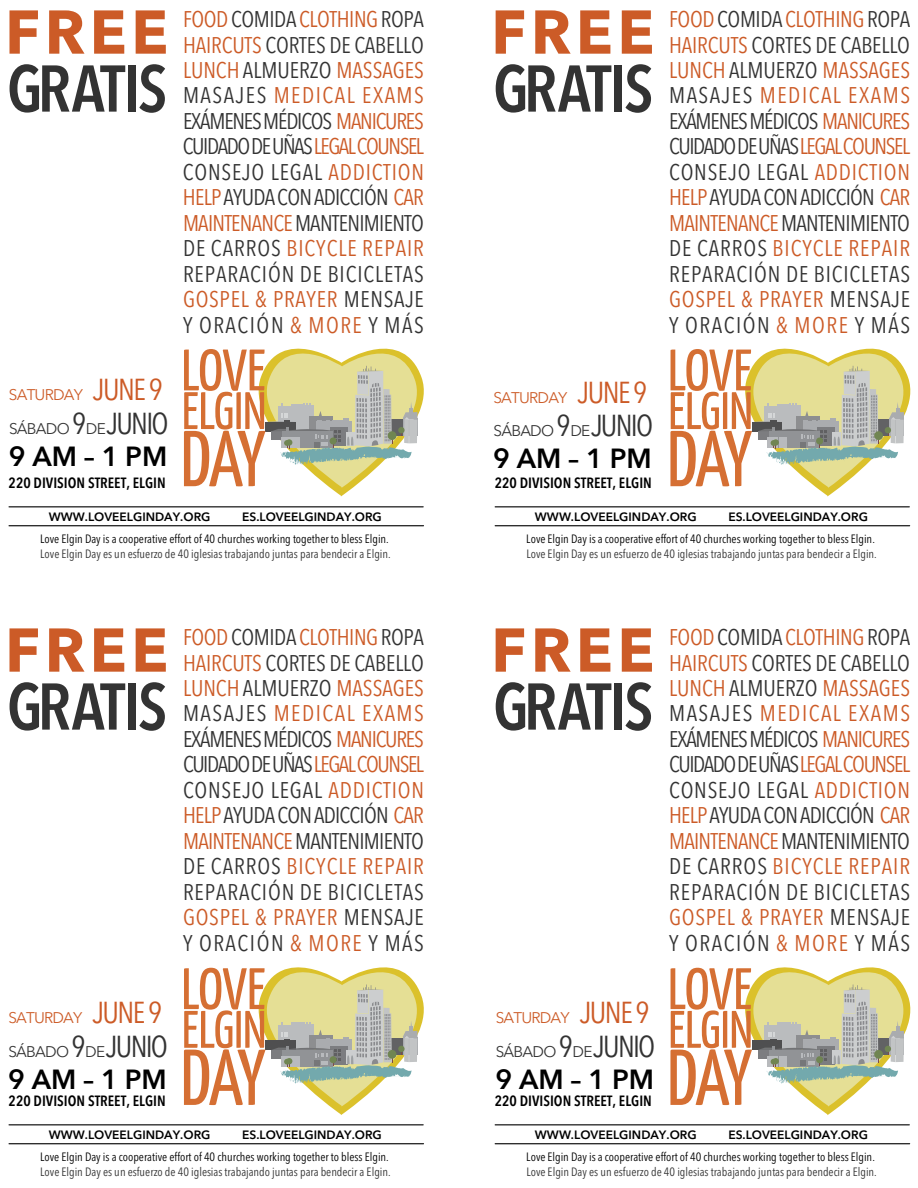
<style>
.page{position:relative;width:918px;height:1188px;background:#fff}
.page>*{position:absolute;margin:0;border:0;box-sizing:border-box;transform-origin:0 0}
.t1{font:600 condensed 65.25px "Avenir Next LT Pro";letter-spacing:-.035em;color:#333}
.t2{font:700 61.05px "Avenir Next LT Pro";letter-spacing:.075em;color:#cc5b27}
.t3{font:600 27.45px "Avenir Next LT Pro";color:#000}
.t4{font:condensed 22.5px/25.5px "Avenir Next LT Pro";letter-spacing:.04em;color:#333;text-align:justify}
.t5{font:15.3px/33.6px "Avenir Next LT Pro";letter-spacing:-.055em;color:#cc5b27}
.t6{font:600 condensed 14.7px "Avenir Next LT Pro";color:#000}
.t7{font:condensed 12px "Avenir Next LT Pro";color:#000}
.t8{font:condensed 12px "Avenir Next LT Pro";color:#333}
.t9{font:600 12px "Avenir Next LT Pro";color:#000}
.s1{color:#cc5b27}
.s2{font-stretch:condensed;font-size:30px}
.s3{color:#333}
.s4{font-stretch:condensed;font-size:30px;color:#333}
</style>
<div class="page">
<hr style="left:9px;top:506px;width:414px;height:1px;background:#000">
<hr style="left:9px;top:525px;width:415px;height:1px;background:#000">
<hr style="left:495px;top:506px;width:414px;height:1px;background:#000">
<hr style="left:495px;top:525px;width:415px;height:1px;background:#000">
<hr style="left:9px;top:1124px;width:414px;height:1px;background:#000">
<hr style="left:9px;top:1143px;width:415px;height:1px;background:#000">
<hr style="left:495px;top:1124px;width:414px;height:1px;background:#000">
<hr style="left:495px;top:1143px;width:415px;height:1px;background:#000">
<svg style="left:670px;top:348px;width:241px;height:148px"></svg>
<svg style="left:670px;top:967px;width:241px;height:148px"></svg>
<svg style="left:184px;top:348px;width:240px;height:148px"></svg>
<svg style="left:184px;top:967px;width:240px;height:148px"></svg>
<h2 class="t2" style="left:5px;top:-5px;width:165px">FREE</h2>
<h1 class="t1" style="left:7px;top:49px;width:162px">GRATIS</h1>
<p class="t4" style="left:183px;top:6px;width:243px"><span class="s1">FOOD</span>COMIDA <span class="s1">CLOTHING</span>ROPA <span class="s1">HAIRCUTS</span> CORTES DE CABELLO <span class="s1">LUNCH</span> ALMUERZO <span class="s1">MASSAGES </span>MASAJES <span class="s1">MEDICAL EXAMS </span>EXÁMENES MÉDICOS <span class="s1">MANICURES </span>CUIDADO DE UÑAS<span class="s1">LEGAL COUNSEL </span>CONSEJO LEGAL <span class="s1">ADDICTION HELP</span>AYUDA CON ADICCIÓN <span class="s1">CAR MAINTENANCE</span>MANTENIMIENTO DE CARROS <span class="s1">BICYCLE REPAIR </span>REPARACIÓN DE BICICLETAS <span class="s1">GOSPEL &amp; PRAYER</span> MENSAJE Y ORACIÓN <span class="s1">&amp; MORE</span> Y MÁS</p>
<p class="t5" style="left:9px;top:378px;width:161px">SATURDAY <span class="s2">JUNE 9<br></span><span class="s3">SÁBADO</span> <span class="s4">9</span><span class="s3">DE</span><span class="s4">JUNIO</span></p>
<p class="t3" style="left:9px;top:439px;width:160px">9 AM – 1 PM</p>
<p class="t6" style="left:9px;top:474px;width:159px">220 DIVISION STREET, ELGIN</p>
<p class="t9" style="left:49px;top:509px;width:163px">WWW.LOVEELGINDAY.ORG</p>
<p class="t9" style="left:242px;top:509px;width:141px">ES.LOVEELGINDAY.ORG</p>
<p class="t7" style="left:40px;top:531px;width:350px">Love Elgin Day is a cooperative effort of 40 churches working together to bless Elgin.</p>
<p class="t8" style="left:40px;top:547px;width:352px">Love Elgin Day es un esfuerzo de 40 iglesias trabajando juntas para bendecir a Elgin.</p>
<h2 class="t2" style="left:5px;top:613px;width:165px">FREE</h2>
<h1 class="t1" style="left:7px;top:667px;width:162px">GRATIS</h1>
<p class="t4" style="left:183px;top:624px;width:243px"><span class="s1">FOOD</span>COMIDA <span class="s1">CLOTHING</span>ROPA <span class="s1">HAIRCUTS</span> CORTES DE CABELLO <span class="s1">LUNCH</span> ALMUERZO <span class="s1">MASSAGES </span>MASAJES <span class="s1">MEDICAL EXAMS </span>EXÁMENES MÉDICOS <span class="s1">MANICURES </span>CUIDADO DE UÑAS<span class="s1">LEGAL COUNSEL </span>CONSEJO LEGAL <span class="s1">ADDICTION HELP</span>AYUDA CON ADICCIÓN <span class="s1">CAR MAINTENANCE</span>MANTENIMIENTO DE CARROS <span class="s1">BICYCLE REPAIR </span>REPARACIÓN DE BICICLETAS <span class="s1">GOSPEL &amp; PRAYER</span> MENSAJE Y ORACIÓN <span class="s1">&amp; MORE</span> Y MÁS</p>
<p class="t5" style="left:8px;top:1001px;width:161px">SATURDAY <span class="s2">JUNE 9<br></span><span class="s3">SÁBADO</span> <span class="s4">9</span><span class="s3">DE</span><span class="s4">JUNIO</span></p>
<p class="t3" style="left:8px;top:1063px;width:160px">9 AM – 1 PM</p>
<p class="t6" style="left:9px;top:1092px;width:159px">220 DIVISION STREET, ELGIN</p>
<p class="t9" style="left:49px;top:1127px;width:163px">WWW.LOVEELGINDAY.ORG</p>
<p class="t9" style="left:242px;top:1127px;width:141px">ES.LOVEELGINDAY.ORG</p>
<p class="t7" style="left:40px;top:1149px;width:350px">Love Elgin Day is a cooperative effort of 40 churches working together to bless Elgin.</p>
<p class="t8" style="left:40px;top:1165px;width:352px">Love Elgin Day es un esfuerzo de 40 iglesias trabajando juntas para bendecir a Elgin.</p>
<h2 class="t2" style="left:491px;top:-5px;width:165px">FREE</h2>
<h1 class="t1" style="left:493px;top:49px;width:162px">GRATIS</h1>
<p class="t4" style="left:669px;top:6px;width:243px"><span class="s1">FOOD</span>COMIDA <span class="s1">CLOTHING</span>ROPA <span class="s1">HAIRCUTS</span> CORTES DE CABELLO <span class="s1">LUNCH</span> ALMUERZO <span class="s1">MASSAGES </span>MASAJES <span class="s1">MEDICAL EXAMS </span>EXÁMENES MÉDICOS <span class="s1">MANICURES </span>CUIDADO DE UÑAS<span class="s1">LEGAL COUNSEL </span>CONSEJO LEGAL <span class="s1">ADDICTION HELP</span> AYUDA CON ADICCIÓN <span class="s1">CAR MAINTENANCE</span>MANTENIMIENTO DE CARROS <span class="s1">BICYCLE REPAIR </span>REPARACIÓN DE BICICLETAS <span class="s1">GOSPEL &amp; PRAYER</span> MENSAJE Y ORACIÓN <span class="s1">&amp; MORE</span> Y MÁS</p>
<p class="t5" style="left:493px;top:380px;width:161px">SATURDAY <span class="s2">JUNE 9<br></span><span class="s3">SÁBADO</span> <span class="s4">9</span><span class="s3">DE</span><span class="s4">JUNIO</span></p>
<p class="t3" style="left:493px;top:442px;width:160px">9 AM – 1 PM</p>
<p class="t6" style="left:495px;top:474px;width:159px">220 DIVISION STREET, ELGIN</p>
<p class="t9" style="left:535px;top:509px;width:163px">WWW.LOVEELGINDAY.ORG</p>
<p class="t9" style="left:728px;top:509px;width:141px">ES.LOVEELGINDAY.ORG</p>
<p class="t7" style="left:526px;top:531px;width:350px">Love Elgin Day is a cooperative effort of 40 churches working together to bless Elgin.</p>
<p class="t8" style="left:526px;top:547px;width:352px">Love Elgin Day es un esfuerzo de 40 iglesias trabajando juntas para bendecir a Elgin.</p>
<h2 class="t2" style="left:491px;top:613px;width:165px">FREE</h2>
<h1 class="t1" style="left:493px;top:667px;width:162px">GRATIS</h1>
<p class="t4" style="left:669px;top:624px;width:243px"><span class="s1">FOOD</span>COMIDA <span class="s1">CLOTHING</span>ROPA <span class="s1">HAIRCUTS</span> CORTES DE CABELLO <span class="s1">LUNCH</span> ALMUERZO <span class="s1">MASSAGES </span>MASAJES <span class="s1">MEDICAL EXAMS </span>EXÁMENES MÉDICOS <span class="s1">MANICURES </span>CUIDADO DE UÑAS <span class="s1">LEGAL COUNSEL </span>CONSEJO LEGAL <span class="s1">ADDICTION HELP</span>AYUDA CON ADICCIÓN <span class="s1">CAR MAINTENANCE</span>MANTENIMIENTO DE CARROS <span class="s1">BICYCLE REPAIR </span>REPARACIÓN DE BICICLETAS <span class="s1">GOSPEL &amp; PRAYER</span> MENSAJE Y ORACIÓN <span class="s1">&amp; MORE</span> Y MÁS</p>
<p class="t5" style="left:496px;top:1001px;width:161px">SATURDAY <span class="s2">JUNE 9<br></span><span class="s3">SÁBADO</span> <span class="s4">9</span><span class="s3">DE</span><span class="s4">JUNIO</span></p>
<p class="t3" style="left:495px;top:1062px;width:160px">9 AM – 1 PM</p>
<p class="t6" style="left:495px;top:1092px;width:159px">220 DIVISION STREET, ELGIN</p>
<p class="t9" style="left:535px;top:1127px;width:163px">WWW.LOVEELGINDAY.ORG</p>
<p class="t9" style="left:728px;top:1127px;width:141px">ES.LOVEELGINDAY.ORG</p>
<p class="t7" style="left:526px;top:1149px;width:350px">Love Elgin Day is a cooperative effort of 40 churches working together to bless Elgin.</p>
<p class="t8" style="left:526px;top:1165px;width:352px">Love Elgin Day es un esfuerzo de 40 iglesias trabajando juntas para bendecir a Elgin.</p>
</div>
